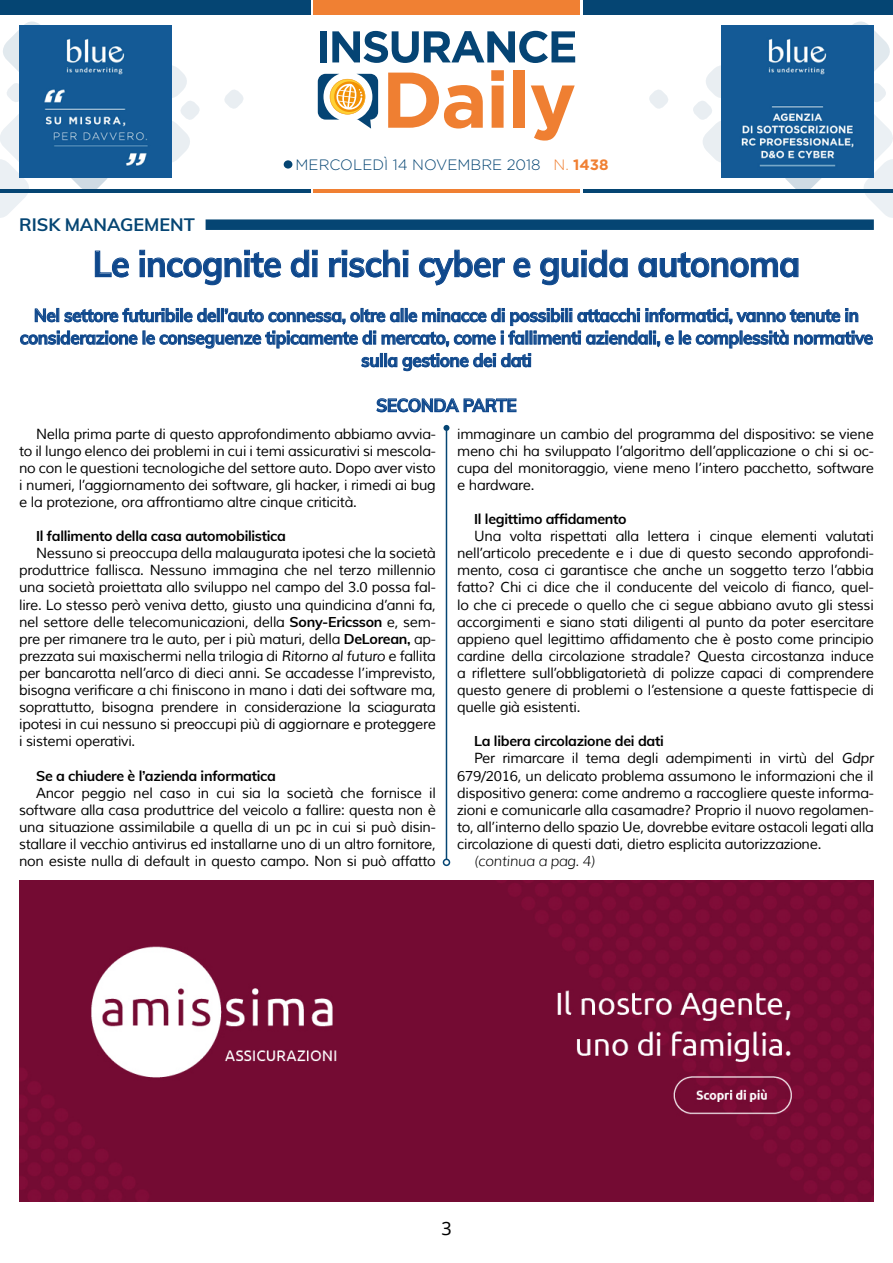
<style>
.page{position:relative;width:893px;height:1263px;background:#fff}
.page>*{position:absolute;margin:0;border:0;box-sizing:border-box;transform-origin:0 0}
.t1{font:700 36px "Muli";letter-spacing:-.02em;color:#0f488c;scale:.95 1}
.t2{font:700 18px/22.5px "Muli";letter-spacing:-.02em;color:#0f488c;text-align:center;scale:.95 1}
.t3{font:700 18px "Muli";color:#054573}
.t4{font:18px "Noto Sans";color:#000}
.t5{font:300 15px "Gotham";color:#054573}
.t6{font:14.25px/17.1px "Muli";letter-spacing:-.02em;color:#000;text-align:justify}
.t7{font:700 14.25px "Muli";letter-spacing:-.02em;color:#000}
.t8{font:italic 300 14.25px "Muli";letter-spacing:-.02em;color:#000}
.s1{color:#f08033}
.s2{font-weight:700;color:#f08033}
.s3{font-weight:700}
.s4{font-style:italic}
</style>
<div class="page">
<div style="left:0;top:0;width:310px;height:15px;background:#054573"></div>
<div style="left:313px;top:0;width:266px;height:15px;background:#f08033"></div>
<hr style="left:0;top:189px;width:310px;height:3px;background:#054573">
<hr style="left:313px;top:189px;width:266px;height:3px;background:#f08033">
<div style="left:284px;top:160px;width:8px;height:9px;background:#054573;border-radius:50%"></div>
<svg style="left:649px;top:90px;width:19px;height:19px"></svg>
<svg style="left:224px;top:90px;width:20px;height:19px"></svg>
<svg style="left:691px;top:21px;width:202px;height:197px"></svg>
<svg style="left:0;top:21px;width:202px;height:197px"></svg>
<svg style="left:318px;top:74px;width:60px;height:55px"></svg>
<svg style="left:388px;top:73px;width:95px;height:56px"></svg>
<svg style="left:491px;top:70px;width:13px;height:58px"></svg>
<div style="left:513px;top:70px;width:12px;height:58px;background:#ef7f32"></div>
<svg style="left:531px;top:85px;width:44px;height:56px"></svg>
<div style="left:320px;top:31px;width:6px;height:31px;background:#054474"></div>
<svg style="left:332px;top:31px;width:243px;height:32px"></svg>
<hr style="left:583px;top:189px;width:310px;height:3px;background:#054573">
<div style="left:583px;top:0;width:310px;height:15px;background:#054573"></div>
<img style="left:19px;top:26px;width:152px;height:152px">
<img style="left:721px;top:26px;width:153px;height:152px">
<hr style="left:446px;top:428px;width:1px;height:431px;background:#054573">
<svg style="left:443px;top:425px;width:6px;height:6px"></svg>
<div style="left:443px;top:858px;width:7px;height:8px;border:2px solid #054573;border-radius:50%"></div>
<svg style="left:95px;top:250px;width:34px;height:28px"></svg>
<svg style="left:139px;top:250px;width:142px;height:35px"></svg>
<svg style="left:291px;top:249px;width:27px;height:29px"></svg>
<svg style="left:329px;top:249px;width:79px;height:29px"></svg>
<svg style="left:419px;top:249px;width:86px;height:37px"></svg>
<svg style="left:513px;top:257px;width:18px;height:21px"></svg>
<svg style="left:540px;top:249px;width:88px;height:36px"></svg>
<svg style="left:638px;top:252px;width:161px;height:26px"></svg>
<svg style="left:20px;top:308px;width:853px;height:63px"></svg>
<svg style="left:377px;top:398px;width:139px;height:14px"></svg>
<div style="left:206px;top:219px;width:668px;height:11px;background:#054573"></div>
<img style="left:19px;top:881px;width:855px;height:320px">
<p class="t3" style="left:19px;top:211px;width:177px">RISK MANAGEMENT</p>
<p class="t5" style="left:296px;top:157px;width:315px">MERCOLEDÌ 14 NOVEMBRE 2018 <span class="s1">N.</span> <span class="s2">1438</span></p>
<h1 class="t1" style="left:93px;top:237px;width:746px">Le incognite di rischi cyber e guida autonoma</h1>
<p class="t2" style="left:20px;top:303px;width:900px">Nel settore futuribile dell’auto connessa, oltre alle minacce di possibili attacchi informatici, vanno tenute in considerazione le conseguenze tipicamente di mercato, come i fallimenti aziendali, e le complessità normative sulla gestione dei dati</p>
<p class="t2" style="left:376px;top:393px;width:149px">SECONDA PARTE</p>
<p class="t6" style="left:19px;top:425px;width:418px;text-indent:17px">Nella prima parte di questo approfondimento abbiamo avvia&shy;to il lungo elenco dei problemi in cui i temi assicurativi si mescola&shy;no con le questioni tecnologiche del settore auto. Dopo aver visto i numeri, l’aggiornamento dei software, gli hacker, i rimedi ai bug e la protezione, ora affrontiamo altre cinque criticità.</p>
<p class="t7" style="left:36px;top:526px;width:251px">Il fallimento della casa automobilistica</p>
<p class="t6" style="left:19px;top:545px;width:418px;text-indent:17px">Nessuno si preoccupa della malaugurata ipotesi che la società produttrice fallisca. Nessuno immagina che nel terzo millennio una società proiettata allo sviluppo nel campo del 3.0 possa fal&shy;lire. Lo stesso però veniva detto, giusto una quindicina d’anni fa, nel settore delle telecomunicazioni, della <span class="s3">Sony-Ericsson</span> e, sem&shy;pre per rimanere tra le auto, per i più maturi, della <span class="s3">DeLorean,</span> ap&shy;prezzata sui maxischermi nella trilogia di <span class="s4">Ritorno al futuro</span> e fallita per bancarotta nell’arco di dieci anni. Se accadesse l’imprevisto, bisogna verificare a chi finiscono in mano i dati dei software ma, soprattutto, bisogna prendere in considerazione la sciagurata ipotesi in cui nessuno si preoccupi più di aggiornare e proteggere i sistemi operativi.</p>
<p class="t7" style="left:36px;top:765px;width:241px">Se a chiudere è l’azienda informatica</p>
<p class="t6" style="left:19px;top:784px;width:418px;text-indent:17px">Ancor peggio nel caso in cui sia la società che fornisce il software alla casa produttrice del veicolo a fallire: questa non è una situazione assimilabile a quella di un pc in cui si può disin&shy;stallare il vecchio antivirus ed installarne uno di un altro fornitore, non esiste nulla di default in questo campo. Non si può affatto</p>
<p class="t6" style="left:457px;top:425px;width:418px">immaginare un cambio del programma del dispositivo: se viene meno chi ha sviluppato l’algoritmo dell’applicazione o chi si oc&shy;cupa del monitoraggio, viene meno l’intero pacchetto, software e hardware.</p>
<p class="t7" style="left:474px;top:508px;width:154px">Il legittimo affidamento</p>
<p class="t6" style="left:457px;top:528px;width:418px;text-indent:17px">Una volta rispettati alla lettera i cinque elementi valutati nell’articolo precedente e i due di questo secondo approfondi&shy;mento, cosa ci garantisce che anche un soggetto terzo l’abbia fatto? Chi ci dice che il conducente del veicolo di fianco, quel&shy;lo che ci precede o quello che ci segue abbiano avuto gli stessi accorgimenti e siano stati diligenti al punto da poter esercitare appieno quel legittimo affidamento che è posto come principio cardine della circolazione stradale? Questa circostanza induce a riflettere sull’obbligatorietà di polizze capaci di comprendere questo genere di problemi o l’estensione a queste fattispecie di quelle già esistenti.</p>
<p class="t7" style="left:474px;top:731px;width:191px">La libera circolazione dei dati</p>
<p class="t6" style="left:474px;top:750px;width:401px">Per rimarcare il tema degli adempimenti in virtù del <span class="s4">Gdpr</span></p>
<p class="t6" style="left:457px;top:767px;width:418px">679/2016, un delicato problema assumono le informazioni che il</p>
<p class="t6" style="left:457px;top:784px;width:418px">dispositivo genera: come andremo a raccogliere queste informa-</p>
<p class="t6" style="left:457px;top:802px;width:418px">zioni e comunicarle alla casamadre? Proprio il nuovo regolamen-</p>
<p class="t6" style="left:457px;top:819px;width:418px">to, all’interno dello spazio Ue, dovrebbe evitare ostacoli legati alla</p>
<p class="t6" style="left:457px;top:836px;width:366px">circolazione di questi dati, dietro esplicita autorizzazione.</p>
<p class="t8" style="left:474px;top:852px;width:123px">(continua a pag. 4)</p>
<p class="t4" style="left:441px;top:1216px;width:12px">3</p>
</div>
